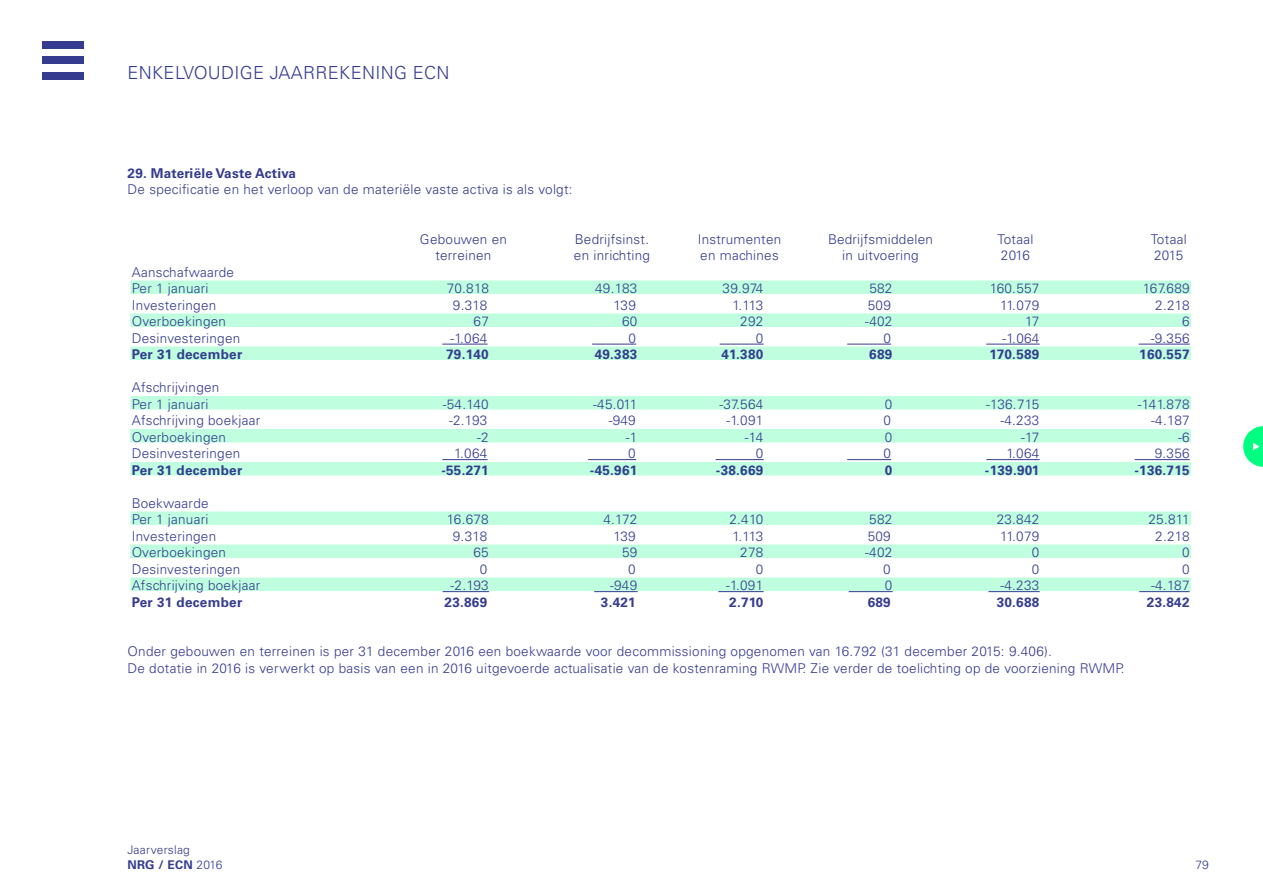
<style>
.page{position:relative;width:1263px;height:893px;background:#fff}
.page>*{position:absolute;margin:0;border:0;box-sizing:border-box;transform-origin:0 0}
.t1{font:300 18px "Univers LT Std";letter-spacing:.02em;color:#353b8f}
.t2{font:300 13.5px/16.5px "Univers LT Std";letter-spacing:.02em;color:#353b8f}
.t3{font:700 13.5px "Univers LT Std";letter-spacing:.02em;color:#353b8f}
.t4{font:300 12px/15px "Univers LT Std";letter-spacing:.02em;color:#353b8f}
.s1{font-weight:700}
</style>
<div class="page">
<svg style="left:1243px;top:426px;width:20px;height:41px"></svg>
<div style="left:43px;top:41px;width:41px;height:8px;background:#353b8f"></div>
<div style="left:43px;top:57px;width:41px;height:7px;background:#353b8f"></div>
<div style="left:43px;top:72px;width:41px;height:7px;background:#353b8f"></div>
<div style="left:130px;top:280px;width:1061px;height:14px;background:#bfffdf"></div>
<div style="left:130px;top:313px;width:1061px;height:14px;background:#bfffdf"></div>
<hr style="left:442px;top:344px;width:46px;height:1px;background:#353b8f">
<hr style="left:592px;top:344px;width:44px;height:1px;background:#353b8f">
<hr style="left:720px;top:344px;width:44px;height:1px;background:#353b8f">
<hr style="left:847px;top:344px;width:44px;height:1px;background:#353b8f">
<hr style="left:986px;top:344px;width:54px;height:1px;background:#353b8f">
<hr style="left:1139px;top:344px;width:51px;height:1px;background:#353b8f">
<div style="left:130px;top:346px;width:1061px;height:14px;background:#bfffdf"></div>
<div style="left:130px;top:396px;width:1061px;height:13px;background:#bfffdf"></div>
<div style="left:130px;top:429px;width:1061px;height:13px;background:#bfffdf"></div>
<hr style="left:442px;top:459px;width:46px;height:1px;background:#353b8f">
<hr style="left:588px;top:459px;width:48px;height:1px;background:#353b8f">
<hr style="left:716px;top:459px;width:48px;height:1px;background:#353b8f">
<hr style="left:847px;top:459px;width:44px;height:1px;background:#353b8f">
<hr style="left:986px;top:459px;width:54px;height:1px;background:#353b8f">
<hr style="left:1135px;top:459px;width:55px;height:1px;background:#353b8f">
<div style="left:130px;top:462px;width:1061px;height:13px;background:#bfffdf"></div>
<div style="left:130px;top:511px;width:1061px;height:14px;background:#bfffdf"></div>
<div style="left:130px;top:544px;width:1061px;height:14px;background:#bfffdf"></div>
<div style="left:130px;top:577px;width:1061px;height:14px;background:#bfffdf"></div>
<hr style="left:443px;top:591px;width:46px;height:1px;background:#353b8f">
<hr style="left:594px;top:591px;width:44px;height:1px;background:#353b8f">
<hr style="left:718px;top:591px;width:46px;height:1px;background:#353b8f">
<hr style="left:849px;top:591px;width:44px;height:1px;background:#353b8f">
<hr style="left:988px;top:591px;width:52px;height:1px;background:#353b8f">
<hr style="left:1139px;top:591px;width:51px;height:1px;background:#353b8f">
<h1 class="t1" style="left:128px;top:62px;width:323px">ENKELVOUDIGE JAARREKENING ECN</h1>
<p class="t3" style="left:128px;top:165px;width:170px">29. Materiële Vaste Activa</p>
<p class="t2" style="left:128px;top:181px;width:446px">De specificatie en het verloop van de materiële vaste activa is als volgt:</p>
<p class="t2" style="left:420px;top:231px;width:88px">Gebouwen en</p>
<p class="t2" style="left:575px;top:231px;width:76px">Bedrijfsinst.</p>
<p class="t2" style="left:698px;top:231px;width:85px">Instrumenten</p>
<p class="t2" style="left:828px;top:231px;width:107px">Bedrijfsmiddelen</p>
<p class="t2" style="left:997px;top:231px;width:38px">Totaal</p>
<p class="t2" style="left:1151px;top:231px;width:38px">Totaal</p>
<p class="t2" style="left:435px;top:247px;width:58px">terreinen</p>
<p class="t2" style="left:574px;top:247px;width:78px">en inrichting</p>
<p class="t2" style="left:700px;top:247px;width:80px">en machines</p>
<p class="t2" style="left:842px;top:247px;width:78px">in uitvoering</p>
<p class="t2" style="left:1001px;top:247px;width:31px">2016</p>
<p class="t2" style="left:1154px;top:247px;width:31px">2015</p>
<p class="t2" style="left:132px;top:264px;width:104px">Aanschafwaarde<br>Per 1 januari</p>
<p class="t2" style="left:447px;top:280px;width:44px">70.818</p>
<p class="t2" style="left:595px;top:280px;width:44px">49.183</p>
<p class="t2" style="left:722px;top:280px;width:42px">39.974</p>
<p class="t2" style="left:869px;top:280px;width:25px">582</p>
<p class="t2" style="left:990px;top:280px;width:51px">160.557</p>
<p class="t2" style="left:1143px;top:280px;width:48px">167.689</p>
<p class="t2" style="left:132px;top:297px;width:86px">Investeringen</p>
<p class="t2" style="left:453px;top:297px;width:36px">9.318</p>
<p class="t2" style="left:613px;top:297px;width:24px">139</p>
<p class="t2" style="left:733px;top:297px;width:32px">1.113</p>
<p class="t2" style="left:868px;top:297px;width:25px">509</p>
<p class="t2" style="left:1000px;top:297px;width:41px">11.079</p>
<p class="t2" style="left:1155px;top:297px;width:36px">2.218</p>
<p class="t2" style="left:132px;top:313px;width:96px">Overboekingen</p>
<p class="t2" style="left:473px;top:313px;width:17px">67</p>
<p class="t2" style="left:622px;top:313px;width:17px">60</p>
<p class="t2" style="left:740px;top:313px;width:25px">292</p>
<p class="t2" style="left:865px;top:313px;width:29px">-402</p>
<p class="t2" style="left:1025px;top:313px;width:16px">17</p>
<p class="t2" style="left:1182px;top:313px;width:9px">6</p>
<p class="t2" style="left:132px;top:330px;width:110px">Desinvesteringen</p>
<p class="t2" style="left:450px;top:330px;width:38px">-1.064</p>
<p class="t2" style="left:628px;top:330px;width:9px">0</p>
<p class="t2" style="left:756px;top:330px;width:9px">0</p>
<p class="t2" style="left:883px;top:330px;width:9px">0</p>
<p class="t2" style="left:1002px;top:330px;width:38px">-1.064</p>
<p class="t2" style="left:1151px;top:330px;width:40px">-9.356</p>
<p class="t3" style="left:132px;top:347px;width:112px">Per 31 december</p>
<p class="t3" style="left:446px;top:347px;width:44px">79.140</p>
<p class="t3" style="left:595px;top:347px;width:44px">49.383</p>
<p class="t3" style="left:721px;top:347px;width:43px">41.380</p>
<p class="t3" style="left:869px;top:347px;width:25px">689</p>
<p class="t3" style="left:989px;top:347px;width:52px">170.589</p>
<p class="t3" style="left:1139px;top:347px;width:52px">160.557</p>
<p class="t2" style="left:132px;top:379px;width:89px">Afschrijvingen<br>Per 1 januari</p>
<p class="t2" style="left:443px;top:396px;width:47px">-54.140</p>
<p class="t2" style="left:593px;top:396px;width:46px">-45.011</p>
<p class="t2" style="left:719px;top:396px;width:45px">-37.564</p>
<p class="t2" style="left:885px;top:396px;width:9px">0</p>
<p class="t2" style="left:986px;top:396px;width:55px">-136.715</p>
<p class="t2" style="left:1138px;top:396px;width:53px">-141.878</p>
<p class="t2" style="left:132px;top:412px;width:130px">Afschrijving boekjaar</p>
<p class="t2" style="left:449px;top:412px;width:40px">-2.193</p>
<p class="t2" style="left:609px;top:412px;width:29px">-949</p>
<p class="t2" style="left:726px;top:412px;width:38px">-1.091</p>
<p class="t2" style="left:883px;top:412px;width:9px">0</p>
<p class="t2" style="left:1000px;top:412px;width:40px">-4.233</p>
<p class="t2" style="left:1151px;top:412px;width:40px">-4.187</p>
<p class="t2" style="left:132px;top:429px;width:96px">Overboekingen</p>
<p class="t2" style="left:477px;top:429px;width:83px">-2 -</p>
<p class="t2" style="left:630px;top:429px;width:65px">1 -</p>
<p class="t2" style="left:749px;top:429px;width:16px">14</p>
<p class="t2" style="left:885px;top:429px;width:75px">0 -</p>
<p class="t2" style="left:1025px;top:429px;width:87px">17 -</p>
<p class="t2" style="left:1182px;top:429px;width:9px">6</p>
<p class="t2" style="left:132px;top:445px;width:110px">Desinvesteringen</p>
<p class="t2" style="left:454px;top:445px;width:34px">1.064</p>
<p class="t2" style="left:628px;top:445px;width:9px">0</p>
<p class="t2" style="left:756px;top:445px;width:9px">0</p>
<p class="t2" style="left:883px;top:445px;width:9px">0</p>
<p class="t2" style="left:1006px;top:445px;width:34px">1.064</p>
<p class="t2" style="left:1155px;top:445px;width:36px">9.356</p>
<p class="t3" style="left:132px;top:462px;width:112px">Per 31 december</p>
<p class="t3" style="left:441px;top:462px;width:49px">-55.271</p>
<p class="t3" style="left:590px;top:462px;width:49px">-45.961</p>
<p class="t3" style="left:716px;top:462px;width:49px">-38.669</p>
<p class="t3" style="left:885px;top:462px;width:9px">0</p>
<p class="t3" style="left:985px;top:462px;width:56px">-139.901</p>
<p class="t3" style="left:1134px;top:462px;width:57px">-136.715</p>
<p class="t2" style="left:132px;top:495px;width:78px">Boekwaarde<br>Per 1 januari</p>
<p class="t2" style="left:447px;top:511px;width:43px">16.678</p>
<p class="t2" style="left:603px;top:511px;width:35px">4.172</p>
<p class="t2" style="left:729px;top:511px;width:35px">2.410</p>
<p class="t2" style="left:869px;top:511px;width:25px">582</p>
<p class="t2" style="left:997px;top:511px;width:44px">23.842</p>
<p class="t2" style="left:1148px;top:511px;width:43px">25.811</p>
<p class="t2" style="left:132px;top:528px;width:86px">Investeringen</p>
<p class="t2" style="left:453px;top:528px;width:36px">9.318</p>
<p class="t2" style="left:613px;top:528px;width:24px">139</p>
<p class="t2" style="left:732px;top:528px;width:32px">1.113</p>
<p class="t2" style="left:868px;top:528px;width:25px">509</p>
<p class="t2" style="left:1000px;top:528px;width:41px">11.079</p>
<p class="t2" style="left:1155px;top:528px;width:36px">2.218</p>
<p class="t2" style="left:132px;top:544px;width:96px">Overboekingen</p>
<p class="t2" style="left:473px;top:544px;width:17px">65</p>
<p class="t2" style="left:622px;top:544px;width:17px">59</p>
<p class="t2" style="left:740px;top:544px;width:77px">278 -</p>
<p class="t2" style="left:869px;top:544px;width:25px">402</p>
<p class="t2" style="left:1032px;top:544px;width:9px">0</p>
<p class="t2" style="left:1182px;top:544px;width:9px">0</p>
<p class="t2" style="left:132px;top:561px;width:110px">Desinvesteringen</p>
<p class="t2" style="left:480px;top:561px;width:9px">0</p>
<p class="t2" style="left:628px;top:561px;width:9px">0</p>
<p class="t2" style="left:756px;top:561px;width:9px">0</p>
<p class="t2" style="left:883px;top:561px;width:9px">0</p>
<p class="t2" style="left:1032px;top:561px;width:9px">0</p>
<p class="t2" style="left:1182px;top:561px;width:9px">0</p>
<p class="t2" style="left:132px;top:577px;width:130px">Afschrijving boekjaar</p>
<p class="t2" style="left:450px;top:577px;width:40px">-2.193</p>
<p class="t2" style="left:610px;top:577px;width:29px">-949</p>
<p class="t2" style="left:726px;top:577px;width:38px">-1.091</p>
<p class="t2" style="left:885px;top:577px;width:9px">0</p>
<p class="t2" style="left:1000px;top:577px;width:40px">-4.233</p>
<p class="t2" style="left:1151px;top:577px;width:40px">-4.187</p>
<p class="t3" style="left:132px;top:594px;width:112px">Per 31 december</p>
<p class="t3" style="left:445px;top:594px;width:44px">23.869</p>
<p class="t3" style="left:601px;top:594px;width:36px">3.421</p>
<p class="t3" style="left:729px;top:594px;width:36px">2.710</p>
<p class="t3" style="left:868px;top:594px;width:25px">689</p>
<p class="t3" style="left:997px;top:594px;width:44px">30.688</p>
<p class="t3" style="left:1147px;top:594px;width:44px">23.842</p>
<p class="t2" style="left:127px;top:643px;width:998px">Onder gebouwen en terreinen is per 31 december 2016 een boekwaarde voor decommissioning opgenomen van 16.792 (31 december 2015: 9.406).<br>De dotatie in 2016 is verwerkt op basis van een in 2016 uitgevoerde actualisatie van de kostenraming RWMP. Zie verder de toelichting op de voorziening RWMP.</p>
<p class="t4" style="left:128px;top:842px;width:96px">Jaarverslag<br><span class="s1">NRG / ECN</span> 2016</p>
<p class="t4" style="left:1195px;top:857px;width:15px">79</p>
</div>
